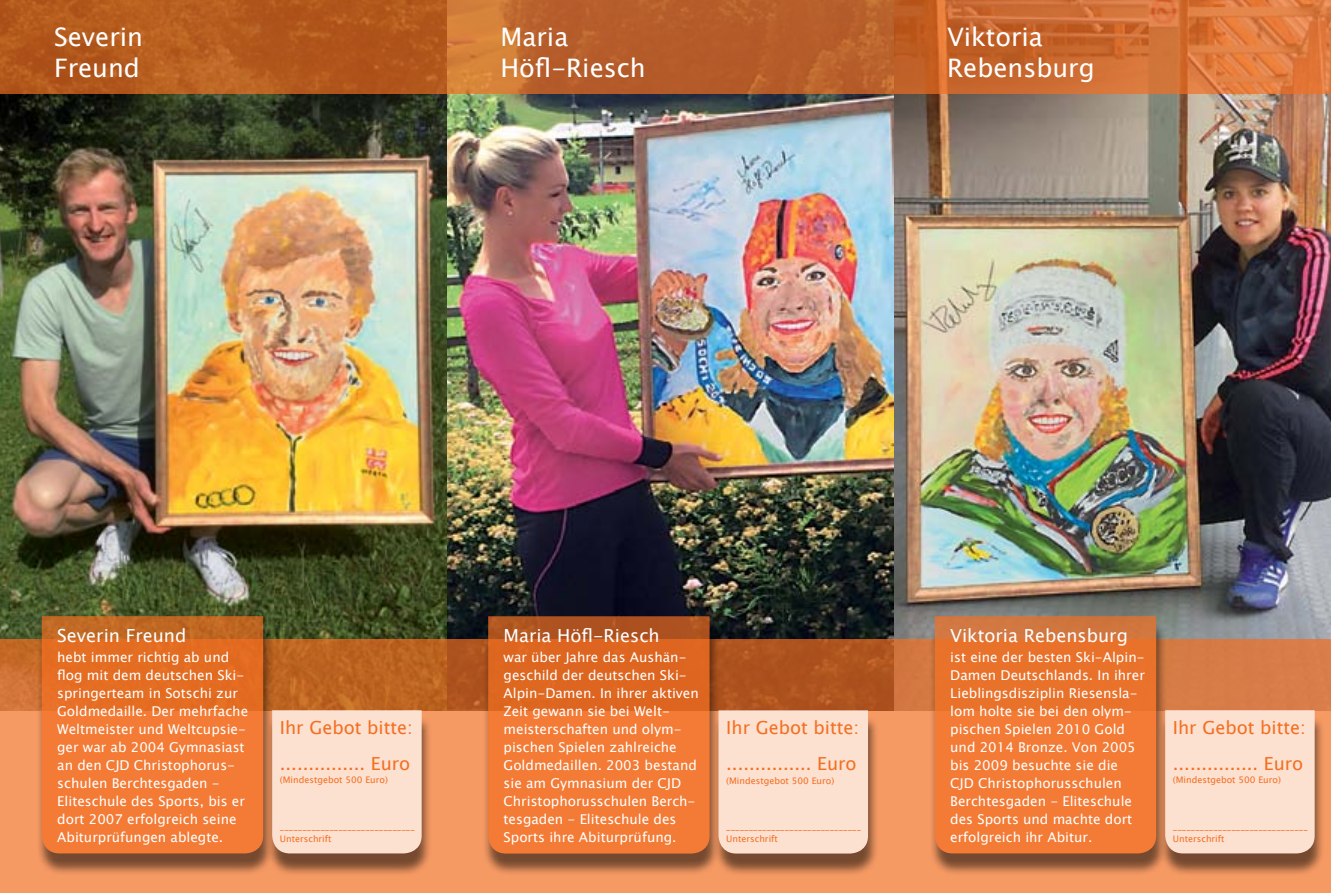
<style>
.page{position:relative;width:1331px;height:893px;background:#fff}
.page>*{position:absolute;margin:0;border:0;box-sizing:border-box;transform-origin:0 0}
.t1{font:25.5px/30.6px "Lucida Sans Unicode";color:#fff}
.t2{font:18px/36px "Lucida Sans Unicode";color:#f36f21}
.t3{font:18px "Lucida Sans Unicode";color:#fff}
.t4{font:13.5px/18px "Lucida Sans Unicode";color:#fff}
.t5{font:9px/12px "Lucida Sans Unicode";color:#f36f21}
</style>
<div class="page">
<img style="left:0;top:94px;width:1331px;height:545px">
<svg style="left:0;top:0;width:1331px;height:94px;background:#c0642a"></svg>
<svg style="left:0;top:639px;width:1331px;height:254px;background:#dc8149"></svg>
<div style="left:929px;top:623px;width:237px;height:253px;background:#000;opacity:.75"></div>
<svg style="left:935px;top:616px;width:221px;height:237px;background:#ec7733"></svg>
<div style="left:1160px;top:717px;width:165px;height:159px;background:#000;opacity:.75"></div>
<div style="left:1165px;top:710px;width:150px;height:143px;background:#fce0d0"></div>
<div style="left:483px;top:623px;width:237px;height:253px;background:#000;opacity:.75"></div>
<svg style="left:488px;top:616px;width:222px;height:237px;background:#e5702c"></svg>
<div style="left:713px;top:717px;width:165px;height:159px;background:#000;opacity:.75"></div>
<div style="left:718px;top:710px;width:150px;height:143px;background:#fce0d0"></div>
<div style="left:36px;top:623px;width:237px;height:253px;background:#000;opacity:.75"></div>
<svg style="left:42px;top:616px;width:221px;height:237px;background:#e9742d"></svg>
<div style="left:267px;top:717px;width:165px;height:159px;background:#000;opacity:.75"></div>
<div style="left:272px;top:710px;width:150px;height:143px;background:#fce0d0"></div>
<h1 class="t1" style="left:54px;top:22px;width:90px">Severin<br>Freund</h1>
<h1 class="t1" style="left:947px;top:22px;width:149px">Viktoria<br>Rebensburg</h1>
<h1 class="t1" style="left:500px;top:22px;width:147px">Maria<br>Höfl-Riesch</h1>
<h2 class="t3" style="left:57px;top:621px;width:131px">Severin Freund</h2>
<p class="t4" style="left:57px;top:648px;width:192px">hebt immer richtig ab und flog mit dem deutschen Ski&shy;springerteam in Sotschi zur<br>Goldmedaille. Der mehrfache<br>Weltmeister und Weltcupsie&shy;ger war ab 2004 Gymnasiast an den CJD Christophorus&shy;schulen Berchtesgaden -<br>Eliteschule des Sports, bis er dort 2007 erfolgreich seine<br>Abiturprüfungen ablegte.</p>
<h2 class="t2" style="left:280px;top:710px;width:134px">Ihr Gebot bitte: ............... Euro</h2>
<p class="t5" style="left:280px;top:774px;width:110px">(Mindestgebot 500 Euro)</p>
<p class="t5" style="left:280px;top:820px;width:136px">______________________________<br>Unterschrift</p>
<h2 class="t3" style="left:504px;top:621px;width:158px">Maria Höfl-Riesch</h2>
<p class="t4" style="left:504px;top:648px;width:197px">war über Jahre das Aushän&shy;geschild der deutschen Ski-<br>Alpin-Damen. In ihrer aktiven<br>Zeit gewann sie bei Welt&shy;meisterschaften und olym&shy;pischen Spielen zahlreiche<br>Goldmedaillen. 2003 bestand sie am Gymnasium der CJD<br>Christophorusschulen Berch&shy;tesgaden - Eliteschule des<br>Sports ihre Abiturprüfung.</p>
<h2 class="t2" style="left:726px;top:710px;width:134px">Ihr Gebot bitte: ............... Euro</h2>
<p class="t5" style="left:726px;top:774px;width:110px">(Mindestgebot 500 Euro)</p>
<p class="t5" style="left:726px;top:821px;width:136px">______________________________<br>Unterschrift</p>
<h2 class="t3" style="left:950px;top:621px;width:179px">Viktoria Rebensburg</h2>
<p class="t4" style="left:950px;top:648px;width:196px">ist eine der besten Ski-Alpin-<br>Damen Deutschlands. In ihrer<br>Lieblingsdisziplin Riesensla&shy;lom holte sie bei den olym&shy;pischen Spielen 2010 Gold und 2014 Bronze. Von 2005 bis 2009 besuchte sie die<br>CJD Christophorusschulen<br>Berchtesgaden - Eliteschule des Sports und machte dort erfolgreich ihr Abitur.</p>
<h2 class="t2" style="left:1173px;top:710px;width:134px">Ihr Gebot bitte: ............... Euro</h2>
<p class="t5" style="left:1173px;top:774px;width:110px">(Mindestgebot 500 Euro)</p>
<p class="t5" style="left:1173px;top:820px;width:136px">______________________________<br>Unterschrift</p>
</div>
